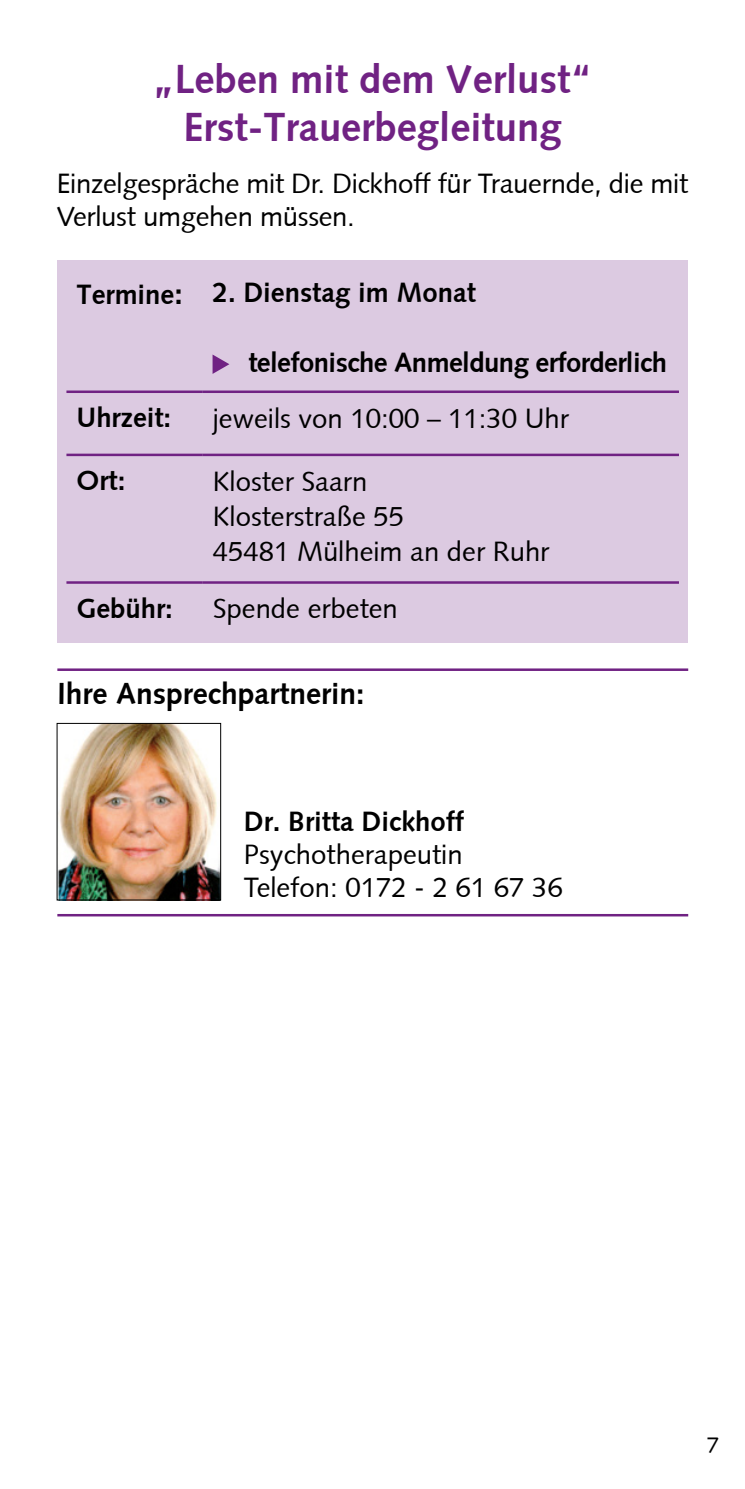
<style>
.page{position:relative;width:745px;height:1489px;background:#fff}
.page>*{position:absolute;margin:0;border:0;box-sizing:border-box;transform-origin:0 0}
.t1{font:700 40px/48px "Syntax";color:#702283;text-align:center}
.t2{font:700 30px "Syntax";color:#000}
.t3{font:27.5px/33px "Syntax";color:#000}
.t4{font:700 27.5px "Syntax";color:#000}
.t5{font:700 27.5px "Syntax";letter-spacing:-.02em;color:#000}
.t6{font:22.5px "Syntax";color:#000}
.s1{font-size:30px}
</style>
<div class="page">
<img style="left:59px;top:725px;width:160px;height:173px">
<div style="left:57px;top:723px;width:164px;height:177px;border:1px solid #000"></div>
<div style="left:57px;top:260px;width:630px;height:382px;background:#dccae1"></div>
<hr style="left:66px;top:390px;width:137px;height:3px;background:#702283">
<hr style="left:203px;top:390px;width:475px;height:3px;background:#702283">
<hr style="left:66px;top:453px;width:137px;height:3px;background:#702283">
<hr style="left:203px;top:453px;width:475px;height:3px;background:#702283">
<hr style="left:66px;top:581px;width:137px;height:2px;background:#702283">
<hr style="left:203px;top:581px;width:475px;height:2px;background:#702283">
<hr style="left:57px;top:913px;width:630px;height:3px;background:#702283">
<hr style="left:57px;top:668px;width:630px;height:3px;background:#702283">
<svg style="left:212px;top:354px;width:17px;height:20px"></svg>
<h1 class="t1" style="left:152px;top:56px;width:442px">„Leben mit dem Verlust“<br>Erst-Trauerbegleitung</h1>
<p class="t3" style="left:57px;top:167px;width:632px">Einzelgespräche mit Dr. Dickhoff für Trauernde, die mit<br>Verlust umgehen müssen.</p>
<p class="t4" style="left:76px;top:276px;width:400px">Termine<span class="s1">:</span> 2. Dienstag im Monat</p>
<p class="t5" style="left:248px;top:346px;width:420px">telefonische Anmeldung erforderlich</p>
<p class="t4" style="left:76px;top:402px;width:96px">Uhrzeit:</p>
<p class="t3" style="left:213px;top:401px;width:357px">jeweils von 10:00 – 11:30 Uhr</p>
<p class="t4" style="left:76px;top:465px;width:50px">Ort:</p>
<p class="t3" style="left:213px;top:463px;width:338px;line-height:35px">Kloster Saarn<br>Klosterstraße 55<br>45481 Mülheim an der Ruhr</p>
<p class="t4" style="left:76px;top:592px;width:98px">Gebühr:</p>
<p class="t3" style="left:213px;top:592px;width:186px">Spende erbeten</p>
<p class="t2" style="left:58px;top:676px;width:308px">Ihre Ansprechpartnerin:</p>
<p class="t4" style="left:244px;top:806px;width:221px">Dr. Britta Dickhoff</p>
<p class="t3" style="left:244px;top:838px;width:320px">Psychotherapeutin<br>Telefon: 0172 - 2 61 67 36</p>
<p class="t6" style="left:706px;top:1431px;width:14px">7</p>
</div>
